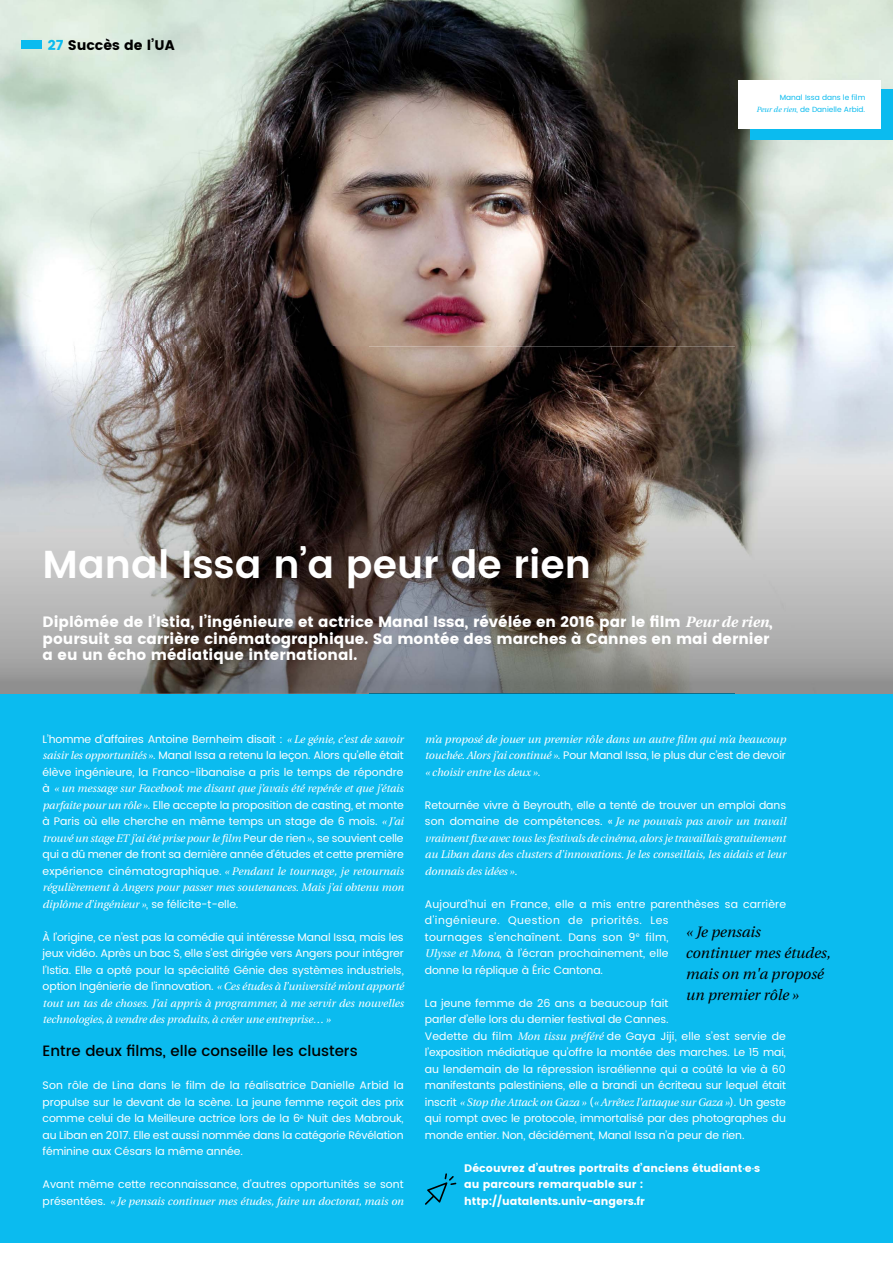
<style>
.page{position:relative;width:893px;height:1263px;background:#fff}
.page>*{position:absolute;margin:0;border:0;box-sizing:border-box;transform-origin:0 0}
.t1{font:600 39px "UA Poppins Texte";color:#fff}
.t2{font:700 15px/16.5px "UA Poppins Texte";color:#fff}
.t3{font:italic 15px/21px "UA Poppins Texte";color:#000}
.t4{font:500 15px "UA Poppins Texte";color:#000}
.t5{font:700 13.95px "UA Poppins Texte";color:#000}
.t6{font:10.95px/16.5px "UA Poppins Texte";letter-spacing:-.005em;color:#fff;text-align:justify}
.t7{font:italic 10.95px/16.5px "UA Poppins Texte";letter-spacing:-.005em;color:#fff;text-align:justify}
.t8{font:700 10.95px/16.5px "UA Poppins Texte";color:#fff}
.t9{font:7.5px/12px "UA Poppins Texte";color:#0bbbef;text-align:right}
.s1{color:#0bbbef}
.s2{font-style:italic}
.s3{font-style:normal}
</style>
<div class="page">
<div style="left:0;top:693px;width:893px;height:550px;background:#0bbbef"></div>
<img style="left:0;top:0;width:893px;height:347px">
<div style="left:21px;top:41px;width:20px;height:8px;background:#0bbbef"></div>
<svg style="left:0;top:693px;width:893px;height:1px"></svg>
<img style="left:0;top:347px;width:893px;height:346px">
<div style="left:751px;top:89px;width:142px;height:51px;background:#0bbbef"></div>
<div style="left:739px;top:80px;width:142px;height:49px;background:#fff"></div>
<svg style="left:425px;top:1173px;width:31px;height:32px"></svg>
<p class="t5" style="left:48px;top:37px;width:128px"><span class="s1">27</span> Succès de l’UA</p>
<p class="t9" style="left:756px;top:92px;width:110px">Manal Issa dans le film<br><span class="s2">Peur de rien</span>, de Danielle Arbid.</p>
<h1 class="t1" style="left:43px;top:535px;width:550px">Manal Issa n’a peur de rien</h1>
<h2 class="t2" style="left:43px;top:614px;width:731px">Diplômée de l’Istia, l’ingénieure et actrice Manal Issa, révélée en 2016 par le film <span class="s2">Peur de rien</span>, poursuit sa carrière cinématographique. Sa montée des marches à Cannes en mai dernier a eu un écho médiatique international.</h2>
<p class="t6" style="left:43px;top:731px;width:363px">L’homme d’affaires Antoine Bernheim disait : <span class="s2">« Le génie, c'est de savoir saisir les opportunités »</span>. Manal Issa a retenu la leçon. Alors qu’elle était élève ingénieure, la Franco-libanaise a pris le temps de répondre à <span class="s2">« un message sur Facebook me disant que j’avais été repérée et que j’étais parfaite pour un rôle »</span>. Elle accepte la proposition de casting, et monte à Paris où elle cherche en même temps un stage de 6 mois. <span class="s2">« J’ai trouvé un stage ET j’ai été prise pour le film</span> Peur de rien <span class="s2">»,</span> se souvient celle qui a dû mener de front sa dernière année d’études et cette première expérience cinématographique. <span class="s2">« Pendant le tournage, je retournais régulièrement à Angers pour passer mes soutenances. Mais j’ai obtenu mon diplôme d’ingénieur »</span>, se félicite-t-elle.</p>
<p class="t6" style="left:43px;top:929px;width:363px">À l’origine, ce n’est pas la comédie qui intéresse Manal Issa, mais les jeux vidéo. Après un bac S, elle s’est dirigée vers Angers pour intégrer l’Istia. Elle a opté pour la spécialité Génie des systèmes industriels, option Ingénierie de l’innovation. <span class="s2">« Ces études à l’université m’ont apporté tout un tas de choses. J’ai appris à programmer, à me servir des nouvelles technologies, à vendre des produits, à créer une entreprise… »</span></p>
<h2 class="t4" style="left:43px;top:1040px;width:317px">Entre deux films, elle conseille les clusters</h2>
<p class="t6" style="left:43px;top:1077px;width:363px">Son rôle de Lina dans le film de la réalisatrice Danielle Arbid la propulse sur le devant de la scène. La jeune femme reçoit des prix comme celui de la Meilleure actrice lors de la 6<sup>e</sup> Nuit des Mabrouk, au Liban en 2017. Elle est aussi nommée dans la catégorie Révélation féminine aux Césars la même année.</p>
<p class="t6" style="left:43px;top:1176px;width:363px">Avant même cette reconnaissance, d'autres opportunités se sont présentées. <span class="s2">« Je pensais continuer mes études, faire un doctorat, mais on</span></p>
<p class="t7" style="left:425px;top:730px;width:363px">m’a proposé de jouer un premier rôle dans un autre film qui m’a beaucoup touchée. Alors j’ai continué »<span class="s3">. Pour Manal Issa, le plus dur c’est de devoir </span>« choisir entre les deux »<span class="s3">.</span></p>
<p class="t7" style="left:425px;top:796px;width:363px"><span class="s3">Retournée vivre à Beyrouth, elle a tenté de trouver un emploi dans son domaine de compétences. «</span> Je ne pouvais pas avoir un travail vraiment fixe avec tous les festivals de cinéma, alors je travaillais gratuitement au Liban dans des clusters d’innovations. Je les conseillais, les aidais et leur donnais des idées ».</p>
<p class="t6" style="left:425px;top:896px;width:363px;text-align:left">Aujourd’hui en France, elle a mis entre parenthèses sa carrière d'ingénieure. Question de priorités. Les<br>tournages s’enchaînent. Dans son 9<sup>e</sup> film,<br><span class="s2">Ulysse et Mona</span>, à l’écran prochainement, elle<br>donne la réplique à Éric Cantona.</p>
<p class="t6" style="left:425px;top:995px;width:363px;text-align:left">La jeune femme de 26 ans a beaucoup fait<br>parler d’elle lors du dernier festival de Cannes.<br>Vedette du film <span class="s2">Mon tissu préféré</span> de Gaya Jiji, elle s’est servie de l’exposition médiatique qu’offre la montée des marches. Le 15 mai, au lendemain de la répression israélienne qui a coûté la vie à 60 manifestants palestiniens, elle a brandi un écriteau sur lequel était inscrit <span class="s2">« Stop the Attack on Gaza »</span> (<span class="s2">« Arrêtez l'attaque sur Gaza »</span>). Un geste qui rompt avec le protocole, immortalisé par des photographes du monde entier. Non, décidément, Manal Issa n’a peur de rien.</p>
<h2 class="t3" style="left:685px;top:921px;width:146px">« Je pensais<br>continuer mes études, mais on m'a proposé un premier rôle »</h2>
<p class="t8" style="left:464px;top:1159px;width:298px">Découvrez d’autres portraits d’anciens étudiant·e·s au parcours remarquable sur : http://uatalents.univ-angers.fr</p>
</div>
